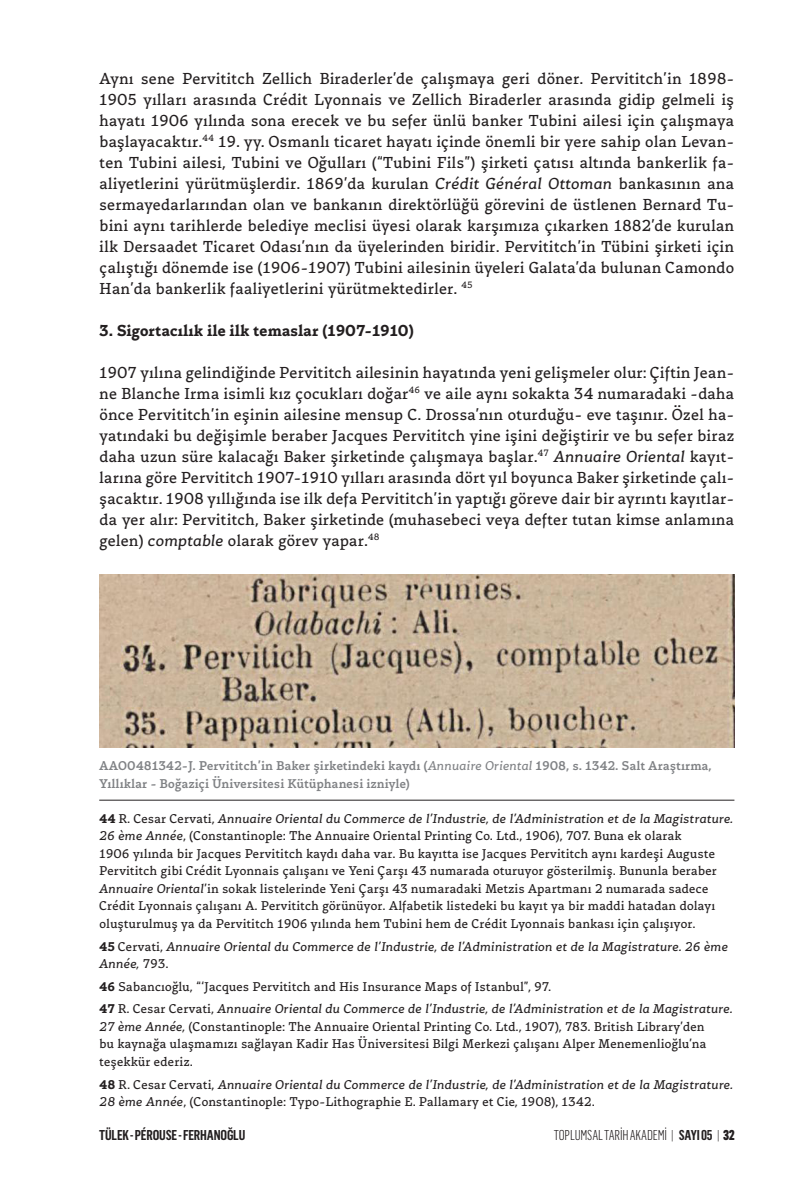
<style>
.page{position:relative;width:794px;height:1191px;background:#fff}
.page>*{position:absolute;margin:0;border:0;box-sizing:border-box;transform-origin:0 0}
.Govde_Metin{font:17.5px/21px "Certa Serif";letter-spacing:-.01em;color:#231f20;text-align:justify}
.Alt_Baslik{font:700 17.5px "Certa Serif";letter-spacing:-.005em;color:#231f20}
.t1{font:14px/17.5px "Certa Serif";letter-spacing:-.015em;color:#231f20}
.t2{font:italic 14px/17.5px "Certa Serif";letter-spacing:-.025em;color:#231f20}
.Fotograf_Alti{font:500 14px/17.5px "Certa Serif";letter-spacing:-.005em;color:#808285}
.t3{font:300 14px "Flama Condensed";letter-spacing:-.01em;color:#231f20}
.t4{font:600 14px "Flama Condensed";letter-spacing:-.015em;color:#231f20}
.s1{font-style:italic}
.s2{font-weight:400;font-style:italic}
.s3{font-weight:700}
.s4{font-weight:700;font-style:normal}
.s5{font-style:normal}
.s6{font-weight:600}
.s7{font-weight:900}
</style>
<div class="page">
<img style="left:99px;top:574px;width:635px;height:174px">
<hr style="left:99px;top:799px;width:635px;height:1px;background:#231f20">
<p class="Govde_Metin" style="left:99px;top:68px;width:637px">Aynı sene Pervititch Zellich Biraderler’de çalışmaya geri döner. Pervititch’in 1898- 1905 yılları arasında Crédit Lyonnais ve Zellich Biraderler arasında gidip gelmeli iş hayatı 1906 yılında sona erecek ve bu sefer ünlü banker Tubini ailesi için çalışmaya başlayacaktır.<sup>44</sup> 19. yy. Osmanlı ticaret hayatı içinde önemli bir yere sahip olan Levan&shy;ten Tubini ailesi, Tubini ve Oğulları (“Tubini Fils”) şirketi çatısı altında bankerlik fa&shy;aliyetlerini yürütmüşlerdir. 1869’da kurulan <span class="s1">Crédit Général Ottoman</span> bankasının ana sermayedarlarından olan ve bankanın direktörlüğü görevini de üstlenen Bernard Tu&shy;bini aynı tarihlerde belediye meclisi üyesi olarak karşımıza çıkarken 1882’de kurulan ilk Dersaadet Ticaret Odası’nın da üyelerinden biridir. Pervititch’in Tübini şirketi için çalıştığı dönemde ise (1906-1907) Tubini ailesinin üyeleri Galata’da bulunan Camondo Han’da bankerlik faaliyetlerini yürütmektedirler. <sup>45</sup></p>
<p class="Alt_Baslik" style="left:99px;top:319px;width:316px">3. Sigortacılık ile ilk temaslar (1907-1910)</p>
<p class="Govde_Metin" style="left:99px;top:362px;width:637px">1907 yılına gelindiğinde Pervititch ailesinin hayatında yeni gelişmeler olur: Çiftin Jean&shy;ne Blanche Irma isimli kız çocukları doğar<sup>46</sup> ve aile aynı sokakta 34 numaradaki -daha önce Pervititch’in eşinin ailesine mensup C. Drossa’nın oturduğu- eve taşınır. Özel ha&shy;yatındaki bu değişimle beraber Jacques Pervititch yine işini değiştirir ve bu sefer biraz daha uzun süre kalacağı Baker şirketinde çalışmaya başlar.<sup>47</sup> <span class="s1">Annuaire Oriental</span> kayıt&shy;larına göre Pervititch 1907-1910 yılları arasında dört yıl boyunca Baker şirketinde çalı&shy;şacaktır. 1908 yıllığında ise ilk defa Pervititch’in yaptığı göreve dair bir ayrıntı kayıtlar&shy;da yer alır: Pervititch, Baker şirketinde (muhasebeci veya defter tutan kimse anlamına gelen) <span class="s1">comptable</span> olarak görev yapar.<sup>48</sup></p>
<p class="Fotograf_Alti" style="left:99px;top:757px;width:614px">AAO0481342-J. Pervititch’in Baker şirketindeki kaydı (<span class="s2">Annuaire Oriental</span> 1908, s. 1342. Salt Araştırma,<br>Yıllıklar - Boğaziçi Üniversitesi Kütüphanesi izniyle)</p>
<p class="t1" style="left:99px;top:809px;width:635px"><span class="s3">44</span> R. Cesar Cervati, <span class="s1">Annuaire Oriental du Commerce de l’Industrie, de l’Administration et de la Magistrature.<br>26 ème Année</span>, (Constantinople: The Annuaire Oriental Printing Co. Ltd., 1906), 707. Buna ek olarak<br>1906 yılında bir Jacques Pervititch kaydı daha var. Bu kayıtta ise Jacques Pervititch aynı kardeşi Auguste Pervititch gibi Crédit Lyonnais çalışanı ve Yeni Çarşı 43 numarada oturuyor gösterilmiş. Bununla beraber <span class="s1">Annuaire Oriental</span>’in sokak listelerinde Yeni Çarşı 43 numaradaki Metzis Apartmanı 2 numarada sadece Crédit Lyonnais çalışanı A. Pervititch görünüyor. Alfabetik listedeki bu kayıt ya bir maddi hatadan dolayı oluşturulmuş ya da Pervititch 1906 yılında hem Tubini hem de Crédit Lyonnais bankası için çalışıyor.</p>
<p class="t2" style="left:99px;top:937px;width:630px"><span class="s4">45</span> <span class="s5">Cervati,</span> Annuaire Oriental du Commerce de l’Industrie, de l’Administration et de la Magistrature. 26 ème<br>Année, <span class="s5">793.</span></p>
<p class="t1" style="left:99px;top:977px;width:453px"><span class="s3">46</span> Sabancıoğlu, “‘Jacques Pervititch and His Insurance Maps of Istanbul”, 97.</p>
<p class="t1" style="left:99px;top:1000px;width:635px"><span class="s3">47</span> R. Cesar Cervati, <span class="s1">Annuaire Oriental du Commerce de l’Industrie, de l’Administration et de la Magistrature.<br>27 ème Année,</span> (Constantinople: The Annuaire Oriental Printing Co. Ltd., 1907), 783. British Library’den<br>bu kaynağa ulaşmamızı sağlayan Kadir Has Üniversitesi Bilgi Merkezi çalışanı Alper Menemenlioğlu’na teşekkür ederiz.</p>
<p class="t2" style="left:99px;top:1075px;width:635px"><span class="s4">48</span> <span class="s5">R. Cesar Cervati,</span> Annuaire Oriental du Commerce de l’Industrie, de l’Administration et de la Magistrature.<br>28 ème Année<span class="s5">, (Constantinople: Typo-Lithographie E. Pallamary et Cie, 1908), 1342.</span></p>
<p class="t3" style="left:671px;top:1126px;width:5px">|</p>
<p class="t3" style="left:717px;top:1126px;width:5px">|</p>
<p class="t4" style="left:99px;top:1126px;width:148px">TÜLEK - PÉROUSE - FERHANOĞLU</p>
<p class="t3" style="left:554px;top:1126px;width:183px">TOPLUMSAL TARİH AKADEMİ <span class="s6">SAYI 05</span> <span class="s7">32</span></p>
</div>
